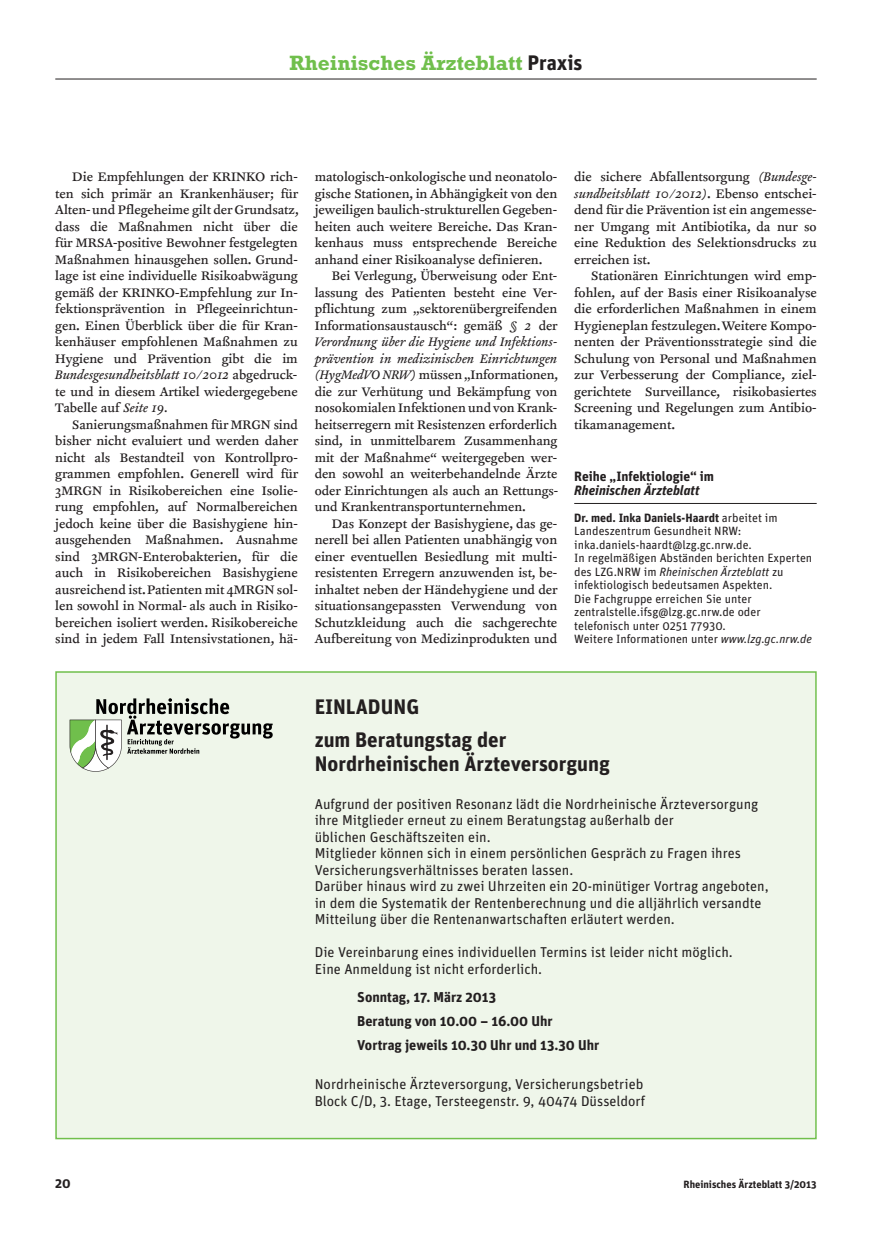
<style>
.page{position:relative;width:872px;height:1234px;background:#fff}
.page>*{position:absolute;margin:0;border:0;box-sizing:border-box;transform-origin:0 0}
.t1{font:700 21px/33px "Unit";color:#231f20}
.t2{font:700 21px "Rockwell";color:#70bf4c}
.t3{font:14.25px/16.5px "Clifford Nine Roman";color:#231f20;text-align:justify}
.t4{font:14.25px/16.5px "Unit";color:#231f20}
.t5{font:italic 14.25px/16.5px "Clifford Nine";color:#231f20}
.t6{font:700 14.25px/24px "Unit";color:#231f20}
.t7{font:700 13.5px "Unit";color:#231f20}
.t8{font:italic 700 13.5px "Unit";color:#231f20}
.t9{font:12px/13.5px "Unit";color:#231f20}
.t10{font:700 10.5px "Unit";color:#231f20}
.s1{font-family:"Unit";color:#231f20}
.s2{font-family:"Clifford Nine Roman";font-style:normal}
.s3{font-family:"Clifford Nine";font-style:italic}
.s4{font-weight:700}
.s5{font-style:italic}
</style>
<div class="page">
<hr style="left:55px;top:79px;width:761px;height:1px;background:#231f20">
<hr style="left:574px;top:503px;width:242px;height:1px;background:#231f20">
<div style="left:57px;top:672px;width:758px;height:465px;background:#eff6ea"></div>
<div style="left:55px;top:671px;width:761px;height:467px;border:2px solid #70bf4c"></div>
<svg style="left:70px;top:698px;width:203px;height:73px"></svg>
<h1 class="t2" style="left:289px;top:56px;width:294px">Rheinisches Ärzteblatt <span class="s1">Praxis</span></h1>
<p class="t3" style="left:55px;top:169px;width:245px;text-indent:17px">Die Empfehlungen der KRINKO rich&shy;ten sich primär an Krankenhäuser; für Alten-und Pflegeheime gilt derGrundsatz, dass die Maßnahmen nicht über die für MRSA-positive Bewohner festgelegten Maßnahmen hinausgehen sollen. Grund&shy;lage ist eine individuelle Risikoabwägung gemäß der KRINKO-Empfehlung zur In&shy;fektionsprävention in Pflegeeinrichtun&shy;gen. Einen Überblick über die für Kran&shy;kenhäuser empfohlenen Maßnahmen zu Hygiene und Prävention gibt die im</p>
<p class="t5" style="left:55px;top:367px;width:243px">Bundesgesundheitsblatt 10/2012 <span class="s2">abgedruck-</span></p>
<p class="t3" style="left:55px;top:383px;width:244px">te und in diesem Artikel wiedergegebene<br>Tabelle auf <span class="s3">Seite 19.</span></p>
<p class="t3" style="left:55px;top:416px;width:244px;text-indent:17px">Sanierungsmaßnahmen für MRGN sind bisher nicht evaluiert und werden daher nicht als Bestandteil von Kontrollpro&shy;grammen empfohlen. Generell wird für 3MRGN in Risikobereichen eine Isolie&shy;rung empfohlen, auf Normalbereichen jedoch keine über die Basishygiene hin&shy;ausgehenden Maßnahmen. Ausnahme sind 3MRGN-Enterobakterien, für die auch in Risikobereichen Basishygiene ausreichend ist.Patienten mit 4MRGN sol&shy;len sowohl in Normal- als auch in Risiko&shy;bereichen isoliert werden. Risikobereiche sind in jedem Fall Intensivstationen, hä-</p>
<p class="t3" style="left:315px;top:169px;width:244px">matologisch-onkologische und neonatolo&shy;gische Stationen, in Abhängigkeit von den jeweiligen baulich-strukturellen Gegeben&shy;heiten auch weitere Bereiche. Das Kran&shy;kenhaus muss entsprechende Bereiche anhand einer Risikoanalyse definieren.</p>
<p class="t3" style="left:315px;top:268px;width:244px;text-indent:17px">Bei Verlegung, Überweisung oder Ent&shy;lassung des Patienten besteht eine Ver&shy;pflichtung zum „sektorenübergreifenden Informationsaustausch“: gemäß <span class="s3">§ 2</span> der</p>
<p class="t5" style="left:315px;top:334px;width:244px">Verordnung über die Hygiene und Infektions&shy;prävention in medizinischen Einrichtungen</p>
<p class="t3" style="left:315px;top:367px;width:245px"><span class="s3">(HygMedVO NRW)</span> müssen„Informationen, die zur Verhütung und Bekämpfung von nosokomialen Infektionen und von Krank&shy;heitserregern mit Resistenzen erforderlich sind, in unmittelbarem Zusammenhang mit der Maßnahme“ weitergegeben wer&shy;den sowohl an weiterbehandelnde Ärzte oder Einrichtungen als auch an Rettungs&shy;und Krankentransportunternehmen.</p>
<p class="t3" style="left:315px;top:515px;width:244px;text-indent:17px">Das Konzept der Basishygiene, das ge&shy;nerell bei allen Patienten unabhängig von einer eventuellen Besiedlung mit multi&shy;resistenten Erregern anzuwenden ist, be&shy;inhaltet neben der Händehygiene und der situationsangepassten Verwendung von Schutzkleidung auch die sachgerechte Aufbereitung von Medizinprodukten und</p>
<p class="t3" style="left:574px;top:169px;width:244px">die sichere Abfallentsorgung <span class="s3">(Bundesge-</span></p>
<p class="t5" style="left:574px;top:185px;width:244px">sundheitsblatt 10/2012)<span class="s2">. Ebenso entschei-</span></p>
<p class="t3" style="left:574px;top:202px;width:244px">dend für die Prävention ist ein angemesse&shy;ner Umgang mit Antibiotika, da nur so eine Reduktion des Selektionsdrucks zu erreichen ist.</p>
<p class="t3" style="left:574px;top:268px;width:244px;text-indent:17px">Stationären Einrichtungen wird emp&shy;fohlen, auf der Basis einer Risikoanalyse die erforderlichen Maßnahmen in einem Hygieneplan festzulegen.Weitere Kompo&shy;nenten der Präventionsstrategie sind die Schulung von Personal und Maßnahmen zur Verbesserung der Compliance, ziel&shy;gerichtete Surveillance, risikobasiertes Screening und Regelungen zum Antibio&shy;tikamanagement.</p>
<p class="t7" style="left:574px;top:472px;width:141px">Reihe „Infektiologie“ im</p>
<p class="t8" style="left:574px;top:482px;width:127px">Rheinischen Ärzteblatt</p>
<p class="t9" style="left:574px;top:512px;width:239px"><span class="s4">Dr. med. Inka Daniels-Haardt</span> arbeitet im Landeszentrum Gesundheit NRW: inka.daniels-haardt@lzg.gc.nrw.de.<br>In regelmäßigen Abständen berichten Experten des LZG.NRW im <span class="s5">Rheinischen Ärzteblatt</span> zu infektiologisch bedeutsamen Aspekten.<br>Die Fachgruppe erreichen Sie unter zentralstelle.ifsg@lzg.gc.nrw.de oder telefonisch unter 0251 77930.<br>Weitere Informationen unter <span class="s5">www.lzg.gc.nrw.de</span></p>
<h1 class="t1" style="left:315px;top:692px;width:193px">EINLADUNG<br>zum Beratungstag der</h1>
<h1 class="t1" style="left:315px;top:749px;width:297px">Nordrheinischen Ärzteversorgung</h1>
<p class="t4" style="left:315px;top:796px;width:455px">Aufgrund der positiven Resonanz lädt die Nordrheinische Ärzteversorgung ihre Mitglieder erneut zu einem Beratungstag außerhalb der<br>üblichen Geschäftszeiten ein.<br>Mitglieder können sich in einem persönlichen Gespräch zu Fragen ihres Versicherungsverhältnisses beraten lassen.<br>Darüber hinaus wird zu zwei Uhrzeiten ein 20-minütiger Vortrag angeboten, in dem die Systematik der Rentenberechnung und die alljährlich versandte Mitteilung über die Rentenanwartschaften erläutert werden.</p>
<p class="t4" style="left:315px;top:945px;width:419px">Die Vereinbarung eines individuellen Termins ist leider nicht möglich.<br>Eine Anmeldung ist nicht erforderlich.</p>
<p class="t6" style="left:357px;top:986px;width:243px">Sonntag, 17. März 2013<br>Beratung von 10.00 – 16.00 Uhr<br>Vortrag jeweils 10.30 Uhr und 13.30 Uhr</p>
<p class="t4" style="left:315px;top:1077px;width:332px">Nordrheinische Ärzteversorgung, Versicherungsbetrieb<br>Block C/D, 3. Etage, Tersteegenstr. 9, 40474 Düsseldorf</p>
<p class="t7" style="left:55px;top:1178px;width:17px">20</p>
<p class="t10" style="left:683px;top:1180px;width:135px">Rheinisches Ärzteblatt 3/2013</p>
</div>
